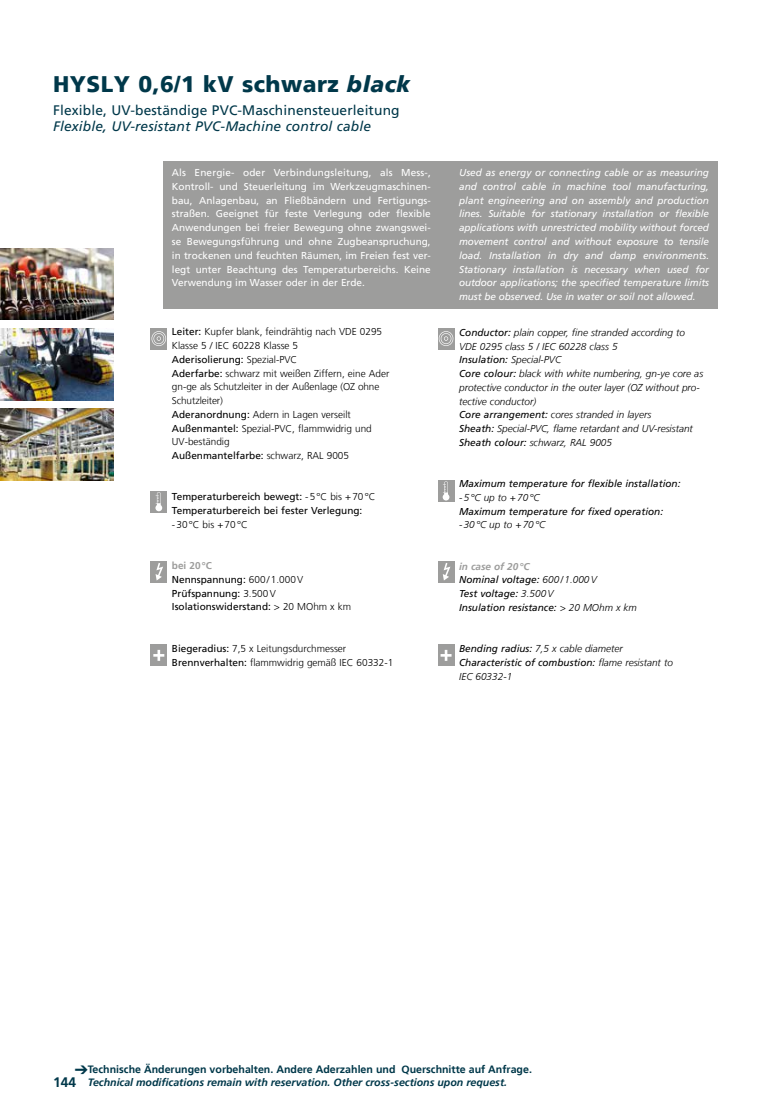
<style>
.page{position:relative;width:780px;height:1099px;background:#fff}
.page>*{position:absolute;margin:0;border:0;box-sizing:border-box;transform-origin:0 0}
.t1{font:900 22.5px "Frutiger";letter-spacing:.02em;color:#00384a}
.t2{font:13.75px "Frutiger LT";letter-spacing:.01em;color:#00384a}
.t3{font:italic 13.75px "Frutiger LT Com";letter-spacing:.01em;color:#00384a}
.t4{font:700 13.75px "Frutiger LT";color:#00384a}
.t5{font:italic 700 10.62px/12.5px "Frutiger LT";color:#00384a}
.t6{font:italic 10px/13.8px "Frutiger LT Com";letter-spacing:-.01em;color:#fff;text-align:justify}
.t7{font:300 10px/13.8px "Frutiger LT";color:#000}
.t8{font:10px/13.8px "Frutiger LT";color:#fff;text-align:justify}
.t9{font:italic 300 10px/13.8px "Frutiger LT";color:#000}
.t10{font:italic 10px/13.8px "Frutiger LT Com";color:#000}
.t11{font:10px/13.8px "Frutiger LT";color:#000}
.t12{font:italic 700 10px "Frutiger LT";color:#9d9d9c}
.s1{font-style:italic}
.s2{font-weight:400}
.s3{font-weight:300}
.s4{font-weight:700;color:#9d9d9c}
.s5{font-family:"Frutiger LT Com";font-weight:400}
.s6{font-family:"Frutiger LT";font-weight:300}
.s7{font-style:normal}
</style>
<div class="page">
<img style="left:0;top:329px;width:114px;height:71px">
<img style="left:0;top:409px;width:114px;height:71px">
<img style="left:0;top:248px;width:114px;height:72px">
<div style="left:163px;top:161px;width:554px;height:147px;background:#9d9d9c"></div>
<div style="left:151px;top:328px;width:16px;height:21px;background:#9d9d9c"></div>
<svg style="left:151px;top:331px;width:15px;height:15px"></svg>
<div style="left:438px;top:328px;width:16px;height:21px;background:#9d9d9c"></div>
<svg style="left:439px;top:331px;width:14px;height:15px"></svg>
<div style="left:151px;top:491px;width:16px;height:21px;background:#9d9d9c"></div>
<svg style="left:155px;top:492px;width:7px;height:19px"></svg>
<div style="left:438px;top:480px;width:16px;height:22px;background:#9d9d9c"></div>
<svg style="left:442px;top:481px;width:7px;height:19px"></svg>
<div style="left:151px;top:561px;width:16px;height:21px;background:#9d9d9c"></div>
<svg style="left:155px;top:563px;width:8px;height:17px"></svg>
<div style="left:438px;top:561px;width:16px;height:21px;background:#9d9d9c"></div>
<svg style="left:443px;top:563px;width:7px;height:17px"></svg>
<div style="left:151px;top:644px;width:16px;height:22px;background:#9d9d9c"></div>
<svg style="left:153px;top:650px;width:11px;height:11px"></svg>
<div style="left:438px;top:644px;width:16px;height:22px;background:#9d9d9c"></div>
<svg style="left:440px;top:650px;width:11px;height:11px"></svg>
<h1 class="t1" style="left:53px;top:71px;width:358px">HYSLY 0,6/1 kV schwarz <span class="s1">black</span></h1>
<h2 class="t2" style="left:53px;top:102px;width:348px">Flexible, UV-beständige PVC-Maschinensteuerleitung</h2>
<h2 class="t3" style="left:53px;top:118px;width:319px">Flexible, UV-resistant PVC-Machine control cable</h2>
<p class="t8" style="left:172px;top:166px;width:260px">Als Energie- oder Verbindungsleitung, als Mess-, Kontroll- und Steuerleitung im Werkzeugmaschinen&shy;bau, Anlagenbau, an Fließbändern und Fertigungs&shy;straßen. Geeignet für feste Verlegung oder flexible Anwendungen bei freier Bewegung ohne zwangswei&shy;se Bewegungsführung und ohne Zugbeanspruchung, in trockenen und feuchten Räumen, im Freien fest ver&shy;legt unter Beachtung des Temperaturbereichs. Keine Verwendung im Wasser oder in der Erde.</p>
<p class="t7" style="left:172px;top:325px;width:219px"><span class="s2">Leiter:</span> Kupfer blank, feindrähtig nach VDE 0295<br>Klasse 5 / IEC 60228 Klasse 5<br><span class="s2">Aderisolierung:</span> Spezial-PVC<br><span class="s2">Aderfarbe:</span> schwarz mit weißen Ziffern, eine Ader gn-ge als Schutzleiter in der Außenlage (OZ ohne Schutzleiter)<br><span class="s2">Aderanordnung:</span> Adern in Lagen verseilt <span class="s2">Außenmantel:</span> Spezial-PVC, flammwidrig und UV-beständig<br><span class="s2">Außenmantelfarbe:</span> schwarz, RAL 9005</p>
<p class="t11" style="left:172px;top:490px;width:205px">Temperaturbereich bewegt: <span class="s3">-5°C bis +70°C<br></span>Temperaturbereich bei fester Verlegung:</p>
<p class="t7" style="left:172px;top:517px;width:77px">-30°C bis +70°C</p>
<p class="t11" style="left:172px;top:559px;width:181px"><span class="s4">bei 20°C<br></span>Nennspannung: <span class="s3">600/1.000V<br></span>Prüfspannung: <span class="s3">3.500V<br></span>Isolationswiderstand: <span class="s3">&gt; 20 MOhm x km</span></p>
<p class="t7" style="left:172px;top:641px;width:223px"><span class="s2">Biegeradius:</span> 7,5 x Leitungsdurchmesser<br><span class="s2">Brennverhalten:</span> flammwidrig gemäß IEC 60332-1</p>
<p class="t6" style="left:459px;top:166px;width:251px">Used as energy or connecting cable or as measuring and control cable in machine tool manufacturing, plant engineering and on assembly and production lines. Suitable for stationary installation or flexible applications with unrestricted mobility without forced movement control and without exposure to tensile load. Installation in dry and damp environments.<br>Stationary installation is necessary when used for outdoor applications; the specified temperature limits must be observed. Use in water or soil not allowed.</p>
<p class="t9" style="left:459px;top:325px;width:227px"><span class="s5">Conductor:</span> plain copper, fine stranded according to<br>VDE 0295 class 5 / IEC 60228 class 5</p>
<p class="t10" style="left:459px;top:353px;width:103px">Insulation: <span class="s6">Special-PVC</span></p>
<p class="t9" style="left:459px;top:367px;width:245px"><span class="s5">Core colour:</span> black with white numbering, gn-ye core as protective conductor in the outer layer (OZ without pro&shy;tective conductor)<br><span class="s5">Core arrangement:</span> cores stranded in layers<br><span class="s5">Sheath:</span> Special-PVC, flame retardant and UV-resistant <span class="s5">Sheath colour:</span> schwarz, RAL 9005</p>
<p class="t10" style="left:459px;top:477px;width:223px">Maximum temperature for flexible installation:</p>
<p class="t9" style="left:459px;top:490px;width:82px">-5°C up to +70°C</p>
<p class="t10" style="left:459px;top:504px;width:205px">Maximum temperature for fixed operation:</p>
<p class="t9" style="left:459px;top:518px;width:87px">-30°C up to +70°C</p>
<p class="t12" style="left:459px;top:560px;width:72px">in case of 20°C</p>
<p class="t10" style="left:459px;top:573px;width:179px">Nominal voltage: <span class="s6">600/1.000V<br></span>Test voltage: <span class="s6">3.500V<br></span>Insulation resistance: <span class="s6">&gt; 20 MOhm x km</span></p>
<p class="t9" style="left:459px;top:642px;width:165px"><span class="s5">Bending radius:</span> 7,5 x cable diameter</p>
<p class="t10" style="left:459px;top:655px;width:215px">Characteristic of combustion: <span class="s6">flame resistant to</span></p>
<p class="t9" style="left:459px;top:669px;width:55px">IEC 60332-1</p>
<p class="t5" style="left:88px;top:1063px;width:445px;text-indent:-13px">➔<span class="s7">Technische Änderungen vorbehalten. Andere Aderzahlen und Querschnitte auf Anfrage.<br></span>Technical modifications remain with reservation. Other cross-sections upon request.</p>
<h2 class="t4" style="left:53px;top:1074px;width:24px">144</h2>
</div>
